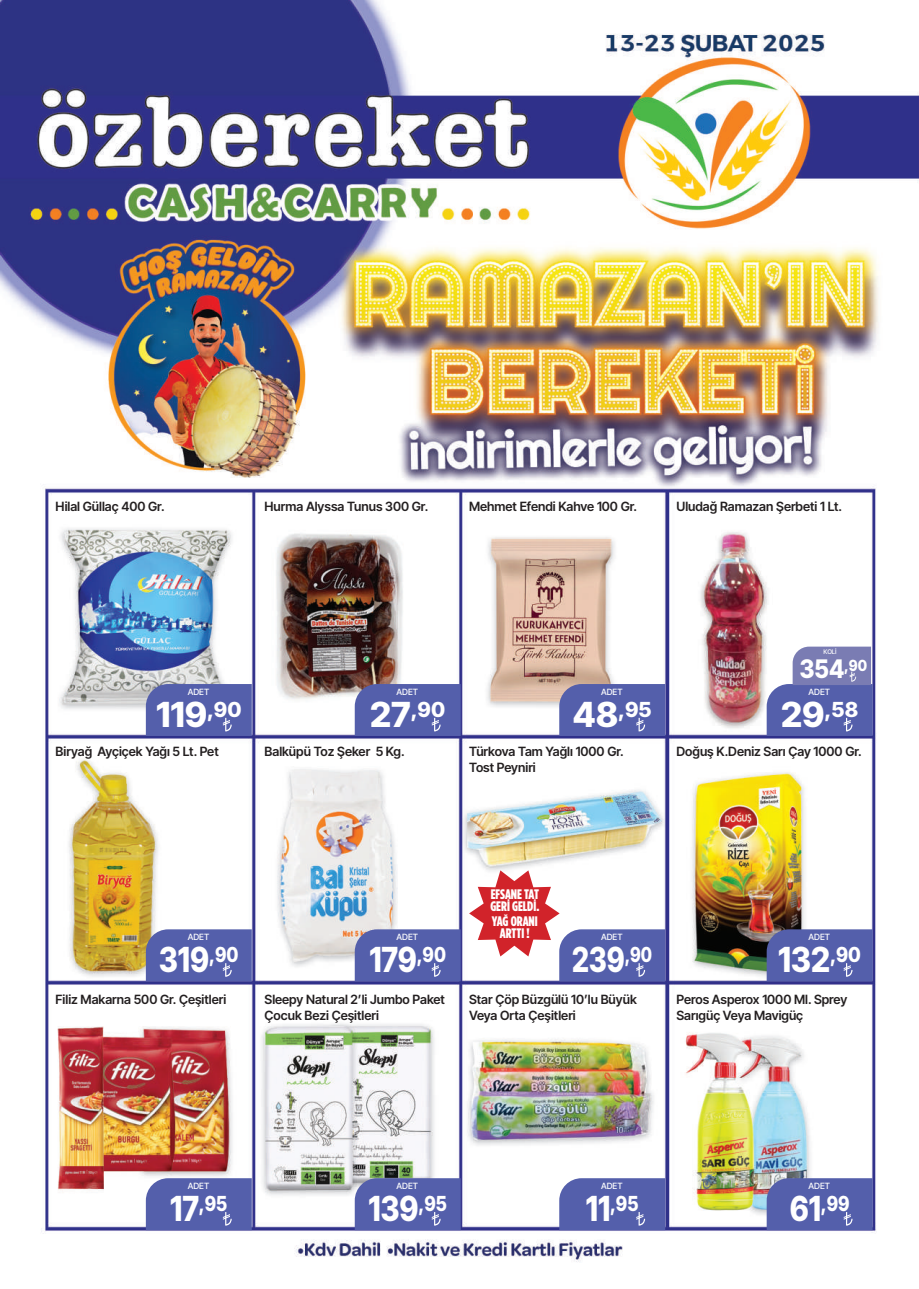
<style>
.page{position:relative;width:919px;height:1289px;background:#fff}
.page>*{position:absolute;margin:0;border:0;box-sizing:border-box;transform-origin:0 0}
.t1{font:34.5px "Inter Tight";color:#fff;scale:.85 1}
.t2{font:34.5px "Inter Tight";color:#fff}
.t3{font:34.5px "Inter Tight";color:#fff;scale:.8 1}
.t4{font:34.5px "Inter Tight";color:#fff;scale:.9 1}
.t5{font:25.5px "Inter Tight";color:#fff;scale:.9 1}
.t6{font:20.7px "Inter Tight";color:#fff}
.t7{font:20.7px "Inter Tight";color:#fff;scale:.85 1}
.t8{font:900 13.8px/12px "Gotham Cond";color:#fff}
.t9{font:12.75px/15.3px "Inter Tight";color:#231f20}
.t10{font:8.55px "Inter Tight";color:#fff}
.t11{font:6.3px "Inter Tight";color:#fff}
.s1{font-size:34.5px}
</style>
<div class="page">
<img style="left:0;top:0;width:918px;height:1262px">
<div style="left:355px;top:684px;width:105px;height:52px;background:#545fab"></div>
<div style="left:146px;top:684px;width:106px;height:52px;background:#545fab"></div>
<div style="left:146px;top:929px;width:106px;height:52px;background:#545fab"></div>
<div style="left:355px;top:929px;width:105px;height:52px;background:#545fab"></div>
<div style="left:146px;top:1178px;width:106px;height:52px;background:#545fab"></div>
<div style="left:559px;top:684px;width:106px;height:52px;background:#545fab"></div>
<div style="left:766px;top:929px;width:106px;height:52px;background:#545fab"></div>
<div style="left:559px;top:1178px;width:106px;height:52px;background:#545fab"></div>
<div style="left:766px;top:1178px;width:106px;height:52px;background:#545fab"></div>
<div style="left:355px;top:1178px;width:105px;height:52px;background:#545fab"></div>
<svg style="left:766px;top:646px;width:106px;height:90px;background:#787fb9"></svg>
<svg style="left:469px;top:870px;width:196px;height:111px"></svg>
<p class="t9" style="left:56px;top:500px;width:110px">Hilal Güllaç 400 Gr.</p>
<p class="t9" style="left:264px;top:500px;width:165px">Hurma Alyssa Tunus 300 Gr.</p>
<p class="t9" style="left:469px;top:500px;width:170px">Mehmet Efendi Kahve 100 Gr.</p>
<p class="t9" style="left:676px;top:500px;width:167px">Uludağ Ramazan Şerbeti 1 Lt.</p>
<p class="t10" style="left:188px;top:688px;width:23px">ADET</p>
<h1 class="t2" style="left:156px;top:701px;width:87px">119<sup>,90</sup></h1>
<p class="t9" style="left:56px;top:745px;width:164px">Biryağ Ayçiçek Yağı 5 Lt. Pet</p>
<p class="t10" style="left:396px;top:688px;width:23px">ADET</p>
<h3 class="t6" style="left:370px;top:701px;width:76px"><span class="s1">27</span>,90</h3>
<p class="t9" style="left:264px;top:745px;width:142px">Balküpü Toz Şeker 5 Kg.</p>
<p class="t10" style="left:601px;top:688px;width:23px">ADET</p>
<h3 class="t6" style="left:572px;top:701px;width:80px"><span class="s1">48</span>,95</h3>
<p class="t9" style="left:469px;top:745px;width:156px">Türkova Tam Yağlı 1000 Gr.<br>Tost Peyniri</p>
<p class="t11" style="left:823px;top:649px;width:15px">KOLİ</p>
<h2 class="t5" style="left:799px;top:659px;width:76px">354<sup>,90</sup></h2>
<p class="t10" style="left:808px;top:688px;width:23px">ADET</p>
<h3 class="t6" style="left:781px;top:701px;width:79px"><span class="s1">29</span>,58</h3>
<p class="t9" style="left:676px;top:745px;width:187px">Doğuş K.Deniz Sarı Çay 1000 Gr.</p>
<p class="t10" style="left:188px;top:933px;width:23px">ADET</p>
<h1 class="t1" style="left:159px;top:947px;width:95px">319<sup>,90</sup></h1>
<p class="t9" style="left:56px;top:993px;width:172px">Filiz Makarna 500 Gr. Çeşitleri</p>
<p class="t10" style="left:396px;top:933px;width:23px">ADET</p>
<h1 class="t1" style="left:369px;top:947px;width:92px">179<sup>,90</sup></h1>
<p class="t9" style="left:264px;top:993px;width:182px">Sleepy Natural 2ʼli Jumbo Paket<br>Çocuk Bezi Çeşitleri</p>
<p class="t8" style="left:490px;top:889px;width:50px">EFSANE TAT<br>GERİ GELDİ.</p>
<p class="t8" style="left:492px;top:916px;width:47px;text-align:center">YAĞ ORANI<br>ARTTI !</p>
<p class="t10" style="left:601px;top:933px;width:23px">ADET</p>
<h1 class="t3" style="left:572px;top:947px;width:102px">239<sup>,90</sup></h1>
<p class="t9" style="left:469px;top:993px;width:169px">Star Çöp Büzgülü 10ʼlu Büyük<br>Veya Orta Çeşitleri</p>
<p class="t10" style="left:808px;top:933px;width:23px">ADET</p>
<h1 class="t4" style="left:778px;top:947px;width:93px">132<sup>,90</sup></h1>
<p class="t9" style="left:676px;top:993px;width:172px">Peros Asperox 1000 Ml. Sprey<br>Sarıgüç Veya Mavigüç</p>
<p class="t10" style="left:188px;top:1182px;width:23px">ADET</p>
<h3 class="t7" style="left:170px;top:1195px;width:69px"><span class="s1">17</span>,95</h3>
<p class="t10" style="left:396px;top:1182px;width:23px">ADET</p>
<h1 class="t1" style="left:368px;top:1195px;width:94px">139<sup>,95</sup></h1>
<p class="t10" style="left:601px;top:1182px;width:23px">ADET</p>
<h3 class="t7" style="left:586px;top:1195px;width:63px"><span class="s1">11</span>,95</h3>
<p class="t10" style="left:808px;top:1182px;width:23px">ADET</p>
<h3 class="t7" style="left:789px;top:1195px;width:72px"><span class="s1">61</span>,99</h3>
</div>
